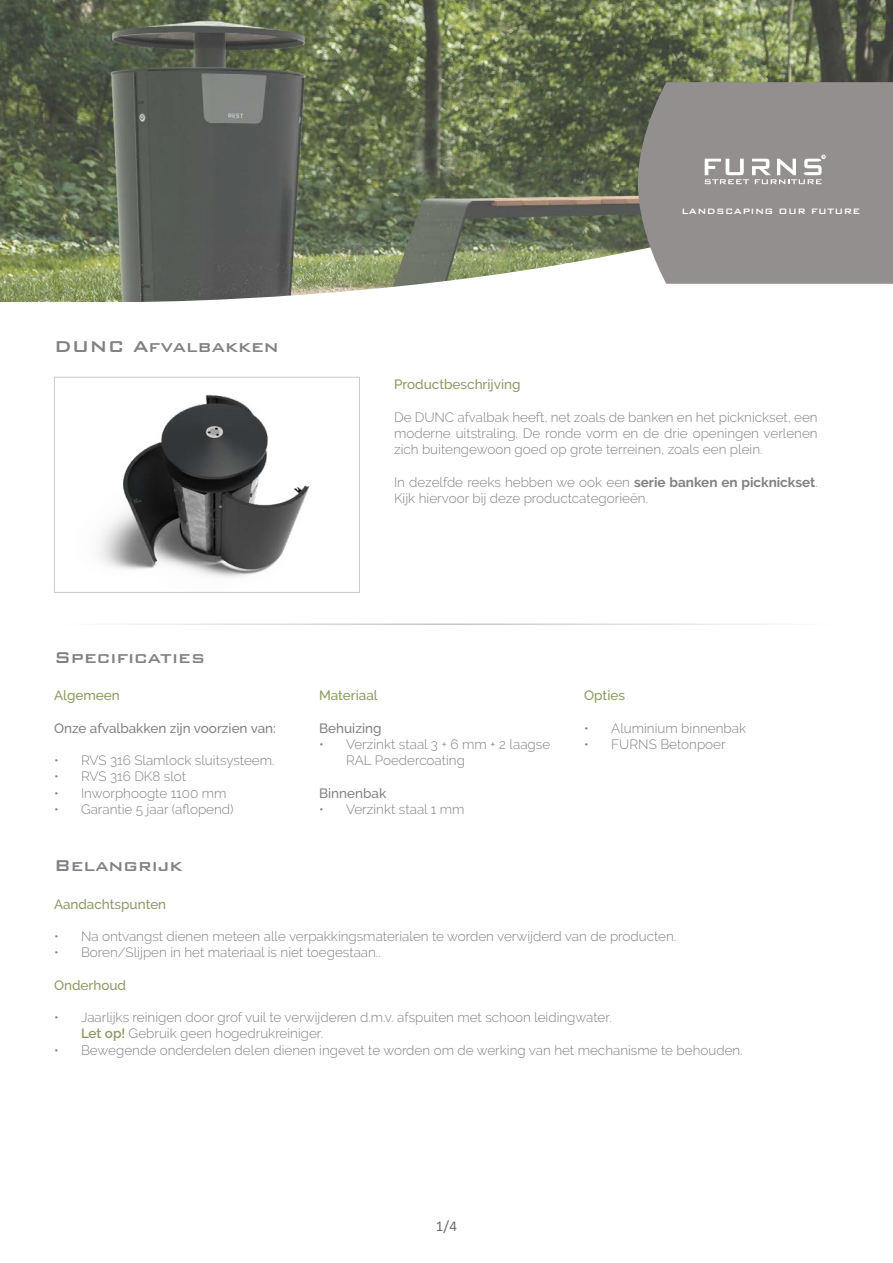
<style>
.page{position:relative;width:893px;height:1263px;background:#fff}
.page>*{position:absolute;margin:0;border:0;box-sizing:border-box;transform-origin:0 0}
.t1{font:500 21px "Bank Gothic BT";color:#808285}
.t2{font:15px "Calibri";color:#6c6d70}
.Poly_groot{font:300 13.5px/16.2px "Raleway";color:#808285}
.t3{font:500 13.5px "Raleway";color:#808285}
.t4{font:500 13.5px "Raleway";color:#8c9a64}
.t5{font:500 13.5px "Raleway";color:#8b9a63}
.t6{font:500 10.5px "Bank Gothic BT";letter-spacing:.04em;color:#fff}
.t7{font:700 2.85px "Arial";color:#fff}
.s1{font-weight:700}
.s2{font-weight:600;color:#8c9a64}
</style>
<div class="page">
<img style="left:0;top:0;width:893px;height:301px">
<svg style="left:128px;top:158px;width:765px;height:219px"></svg>
<div style="left:638px;top:82px;width:255px;height:202px;background:#938f8e"></div>
<svg style="left:705px;top:155px;width:120px;height:29px"></svg>
<img style="left:99px;top:394px;width:211px;height:183px">
<div style="left:54px;top:377px;width:306px;height:216px;border:1px solid #c9cacc"></div>
<hr style="left:54px;top:623px;width:785px;height:2px;background:#c5c6c8">
<p class="t7" style="left:822px;top:155px;width:4px">R</p>
<p class="t1" style="left:54px;top:335px;width:226px">DUNC Afvalbakken</p>
<p class="t6" style="left:681px;top:206px;width:180px">LANDSCAPING OUR FUTURE</p>
<p class="t4" style="left:394px;top:377px;width:128px">Productbeschrijving</p>
<p class="Poly_groot" style="left:394px;top:409px;width:425px;text-align:justify">De DUNC afvalbak heeft, net zoals de banken en het picknickset, een moderne uitstraling. De ronde vorm en de drie openingen verlenen zich buitengewoon goed op grote terreinen, zoals een plein.</p>
<p class="Poly_groot" style="left:394px;top:474px;width:425px">In dezelfde reeks hebben we ook een <span class="s1">serie banken en picknickset</span>.<br>Kijk hiervoor bij deze productcategorieën.</p>
<p class="t1" style="left:54px;top:645px;width:153px">Specificaties</p>
<p class="t5" style="left:54px;top:688px;width:67px">Algemeen</p>
<p class="t3" style="left:54px;top:720px;width:223px">Onze afvalbakken zijn voorzien van:</p>
<p class="Poly_groot" style="left:54px;top:752px;width:222px">• RVS 316 Slamlock sluitsysteem.</p>
<p class="Poly_groot" style="left:54px;top:768px;width:134px">• RVS 316 DK8 slot</p>
<p class="Poly_groot" style="left:54px;top:785px;width:174px">• Inworphoogte 1100 mm</p>
<p class="Poly_groot" style="left:54px;top:801px;width:181px">• Garantie 5 jaar (aflopend)</p>
<p class="t5" style="left:319px;top:688px;width:60px">Materiaal</p>
<p class="t3" style="left:319px;top:720px;width:64px">Behuizing</p>
<p class="Poly_groot" style="left:346px;top:736px;width:206px;text-indent:-27px">• Verzinkt staal 3 + 6 mm + 2 laagse<br>RAL Poedercoating</p>
<p class="t3" style="left:319px;top:785px;width:69px">Binnenbak</p>
<p class="Poly_groot" style="left:319px;top:801px;width:147px">• Verzinkt staal 1 mm</p>
<p class="t5" style="left:584px;top:688px;width:42px">Opties</p>
<p class="Poly_groot" style="left:584px;top:720px;width:163px">• Aluminium binnenbak</p>
<p class="Poly_groot" style="left:584px;top:736px;width:143px">• FURNS Betonpoer</p>
<p class="t1" style="left:54px;top:854px;width:130px">Belangrijk</p>
<p class="t4" style="left:54px;top:896px;width:114px">Aandachtspunten</p>
<p class="Poly_groot" style="left:54px;top:928px;width:624px">• Na ontvangst dienen meteen alle verpakkingsmaterialen te worden verwijderd van de producten.</p>
<p class="Poly_groot" style="left:54px;top:944px;width:328px">• Boren/Slijpen in het materiaal is niet toegestaan..</p>
<p class="t4" style="left:54px;top:977px;width:74px">Onderhoud</p>
<p class="Poly_groot" style="left:81px;top:1009px;width:532px;text-indent:-27px">• Jaarlijks reinigen door grof vuil te verwijderen d.m.v. afspuiten met schoon leidingwater.<br><span class="s2">Let op!</span> Gebruik geen hogedrukreiniger.</p>
<p class="Poly_groot" style="left:54px;top:1042px;width:690px">• Bewegende onderdelen delen dienen ingevet te worden om de werking van het mechanisme te behouden.</p>
<p class="t2" style="left:436px;top:1216px;width:22px">1/4</p>
</div>
